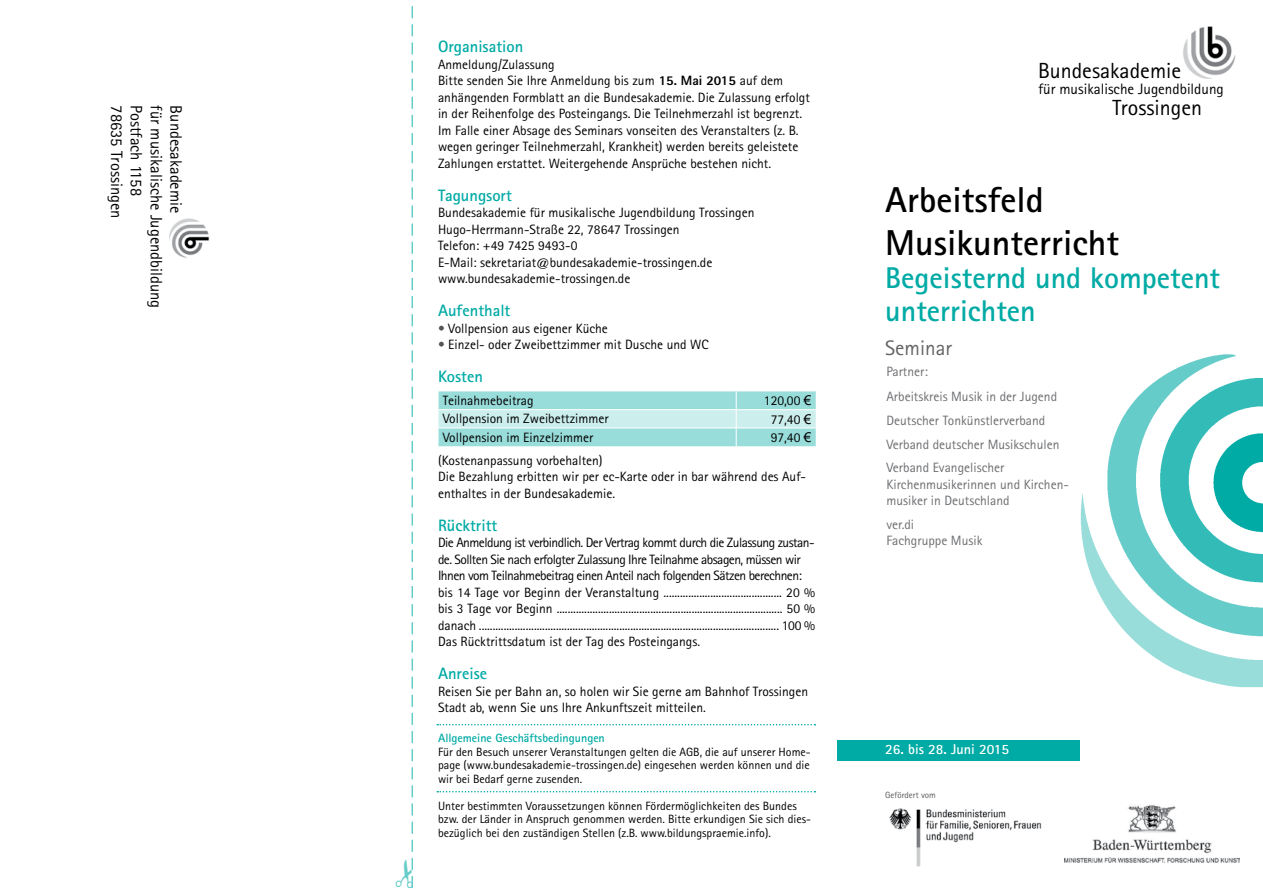
<style>
.page{position:relative;width:1263px;height:893px;background:#fff}
.page>*{position:absolute;margin:0;border:0;box-sizing:border-box;transform-origin:0 0}
.t1{font:700 36px/43.2px "Rotis Sans Serif";color:#000}
.t2{font:700 30px/33px "Rotis Sans Serif";color:#00aaa5}
.t3{font:21.9px "Rotis Sans Serif";color:#000}
.t4{font:21px "Rotis Sans Serif";color:#636466}
.t5{font:16.5px "Rotis Sans Serif";color:#000}
.t6{font:700 16.5px "Rotis Sans Serif";color:#00aaa5}
.t7{font:15px "Rotis Sans Serif";color:#000}
.t8{font:700 14.25px "Rotis Sans Serif";color:#fff}
.t9{font:13.5px/16.5px "Rotis Sans Serif";color:#000}
.t10{font:13.5px/16.5px "Rotis Sans Serif";letter-spacing:-.04em;color:#000}
.t11{font:13.5px/23.7px "Rotis Sans Serif";color:#6d6e71}
.t12{font:12px/13.5px "Rotis Sans Serif";color:#000;text-align:justify}
.t13{font:700 12px "Rotis Sans Serif";color:#00aaa5}
.t14{font:9px "Rotis Sans Serif";color:#58595b}
.s1{font-weight:800}
.s2{color:#545456}
.s3{font-family:"Arial"}
</style>
<div class="page">
<img style="left:889px;top:808px;width:153px;height:59px">
<img style="left:169px;top:219px;width:40px;height:40px">
<img style="left:1065px;top:805px;width:175px;height:57px">
<div style="left:837px;top:740px;width:243px;height:20px;background:#00aaa5"></div>
<img style="left:1183px;top:26px;width:53px;height:53px">
<img style="left:1080px;top:494px;width:183px;height:194px">
<img style="left:1103px;top:354px;width:160px;height:291px">
<img style="left:1150px;top:374px;width:113px;height:220px">
<img style="left:1205px;top:428px;width:58px;height:114px">
<svg style="left:438px;top:391px;width:378px;height:55px;background:#ace3e1"></svg>
<hr style="left:438px;top:409px;width:298px;height:1px;background:#fff">
<hr style="left:736px;top:409px;width:80px;height:1px;background:#fff">
<hr style="left:438px;top:428px;width:298px;height:1px;background:#fff">
<hr style="left:736px;top:428px;width:80px;height:1px;background:#fff">
<svg style="left:437px;top:791px;width:378px;height:1px"></svg>
<svg style="left:437px;top:724px;width:378px;height:1px"></svg>
<svg style="left:411px;top:6px;width:2px;height:882px"></svg>
<p class="t5" style="left:166px;top:105px;width:204px;rotate:90deg">für musikalische Jugendbildung</p>
<p class="t5" style="left:186px;top:105px;width:109px;rotate:90deg">Bundesakademie</p>
<p class="t5" style="left:126px;top:105px;width:115px;rotate:90deg">78635 Trossingen</p>
<p class="t5" style="left:146px;top:105px;width:92px;rotate:90deg">Postfach 1158</p>
<p class="t6" style="left:438px;top:36px;width:87px">Organisation</p>
<p class="t9" style="left:438px;top:56px;width:373px">Anmeldung/Zulassung<br>Bitte senden Sie Ihre Anmeldung bis zum <span class="s1">15. Mai 2015</span> auf dem anhängenden Formblatt an die Bundesakademie. Die Zulassung erfolgt in der Reihenfolge des Posteingangs. Die Teilnehmerzahl ist begrenzt.<br>Im Falle einer Absage des Seminars vonseiten des Veranstalters (z. B. wegen geringer Teilnehmerzahl, Krankheit) werden bereits geleistete Zahlungen erstattet. Weitergehende Ansprüche bestehen nicht.</p>
<p class="t6" style="left:438px;top:185px;width:75px">Tagungsort</p>
<p class="t9" style="left:438px;top:204px;width:318px">Bundesakademie für musikalische Jugendbildung Trossingen Hugo-Herrmann-Straße 22, 78647 Trossingen<br>Telefon: +49 7425 9493-0<br>E-Mail: sekretariat@bundesakademie-trossingen.de www.bundesakademie-trossingen.de</p>
<p class="t6" style="left:438px;top:300px;width:74px">Aufenthalt</p>
<p class="t9" style="left:438px;top:320px;width:171px"><span class="s2">•</span> Vollpension aus eigener Küche</p>
<p class="t9" style="left:438px;top:336px;width:272px"><span class="s2">•</span> Einzel- oder Zweibettzimmer mit Dusche und WC</p>
<p class="t6" style="left:438px;top:366px;width:46px">Kosten</p>
<p class="t9" style="left:443px;top:392px;width:92px">Teilnahmebeitrag</p>
<p class="t9" style="left:764px;top:392px;width:49px">120,00 <span class="s3">€</span></p>
<p class="t9" style="left:443px;top:410px;width:167px">Vollpension im Zweibettzimmer</p>
<p class="t9" style="left:771px;top:411px;width:42px">77,40 <span class="s3">€</span></p>
<p class="t9" style="left:443px;top:429px;width:152px">Vollpension im Einzelzimmer</p>
<p class="t9" style="left:771px;top:429px;width:42px">97,40 <span class="s3">€</span></p>
<p class="t9" style="left:438px;top:452px;width:370px">(Kostenanpassung vorbehalten)<br>Die Bezahlung erbitten wir per ec-Karte oder in bar während des Auf&shy;enthaltes in der Bundesakademie.</p>
<p class="t6" style="left:438px;top:515px;width:61px">Rücktritt</p>
<p class="t10" style="left:438px;top:534px;width:379px">Die Anmeldung ist verbindlich. Der Vertrag kommt durch die Zulassung zustan&shy;de. Sollten Sie nach erfolgter Zulassung Ihre Teilnahme absagen, müssen wir Ihnen vom Teilnahmebeitrag einen Anteil nach folgenden Sätzen berechnen: bis 14 Tage vor Beginn der Veranstaltung ........................................... 20 % bis 3 Tage vor Beginn .................................................................................. 50 % danach ............................................................................................................. 100 % Das Rücktrittsdatum ist der Tag des Posteingangs.</p>
<p class="t6" style="left:438px;top:663px;width:51px">Anreise</p>
<p class="t9" style="left:438px;top:683px;width:372px">Reisen Sie per Bahn an, so holen wir Sie gerne am Bahnhof Trossingen<br>Stadt ab, wenn Sie uns Ihre Ankunftszeit mitteilen.</p>
<p class="t13" style="left:438px;top:731px;width:168px">Allgemeine Geschäftsbedingungen</p>
<p class="t12" style="left:438px;top:745px;width:374px">Für den Besuch unserer Veranstaltungen gelten die AGB, die auf unserer Home&shy;page (www.bundesakademie-trossingen.de) eingesehen werden können und die wir bei Bedarf gerne zusenden.</p>
<p class="t12" style="left:438px;top:799px;width:374px;text-align:left">Unter bestimmten Voraussetzungen können Fördermöglichkeiten des Bundes bzw. der Länder in Anspruch genommen werden. Bitte erkundigen Sie sich dies&shy;bezüglich bei den zuständigen Stellen (z.B. www.bildungspraemie.info).</p>
<h3 class="t3" style="left:1038px;top:58px;width:145px">Bundesakademie</h3>
<p class="t7" style="left:1038px;top:80px;width:187px">für musikalische Jugendbildung</p>
<h3 class="t3" style="left:1112px;top:94px;width:91px">Trossingen</h3>
<h1 class="t1" style="left:885px;top:177px;width:235px">Arbeitsfeld<br>Musikunterricht</h1>
<h2 class="t2" style="left:885px;top:261px;width:336px">Begeisternd und kompetent unterrichten</h2>
<h3 class="t4" style="left:885px;top:336px;width:68px">Seminar</h3>
<p class="t11" style="left:886px;top:359px;width:172px;line-height:25.2px">Partner:<br>Arbeitskreis Musik in der Jugend</p>
<p class="t11" style="left:886px;top:409px;width:174px">Deutscher Tonkünstlerverband<br>Verband deutscher Musikschulen<br>Verband Evangelischer</p>
<p class="t11" style="left:886px;top:476px;width:184px;line-height:16.2px">Kirchenmusikerinnen und Kirchen&shy;musiker in Deutschland</p>
<p class="t11" style="left:886px;top:516px;width:97px;line-height:16.2px">ver.di<br>Fachgruppe Musik</p>
<p class="t8" style="left:885px;top:740px;width:126px">26. bis 28. Juni 2015</p>
<p class="t14" style="left:885px;top:789px;width:52px">Gefördert vom</p>
</div>
